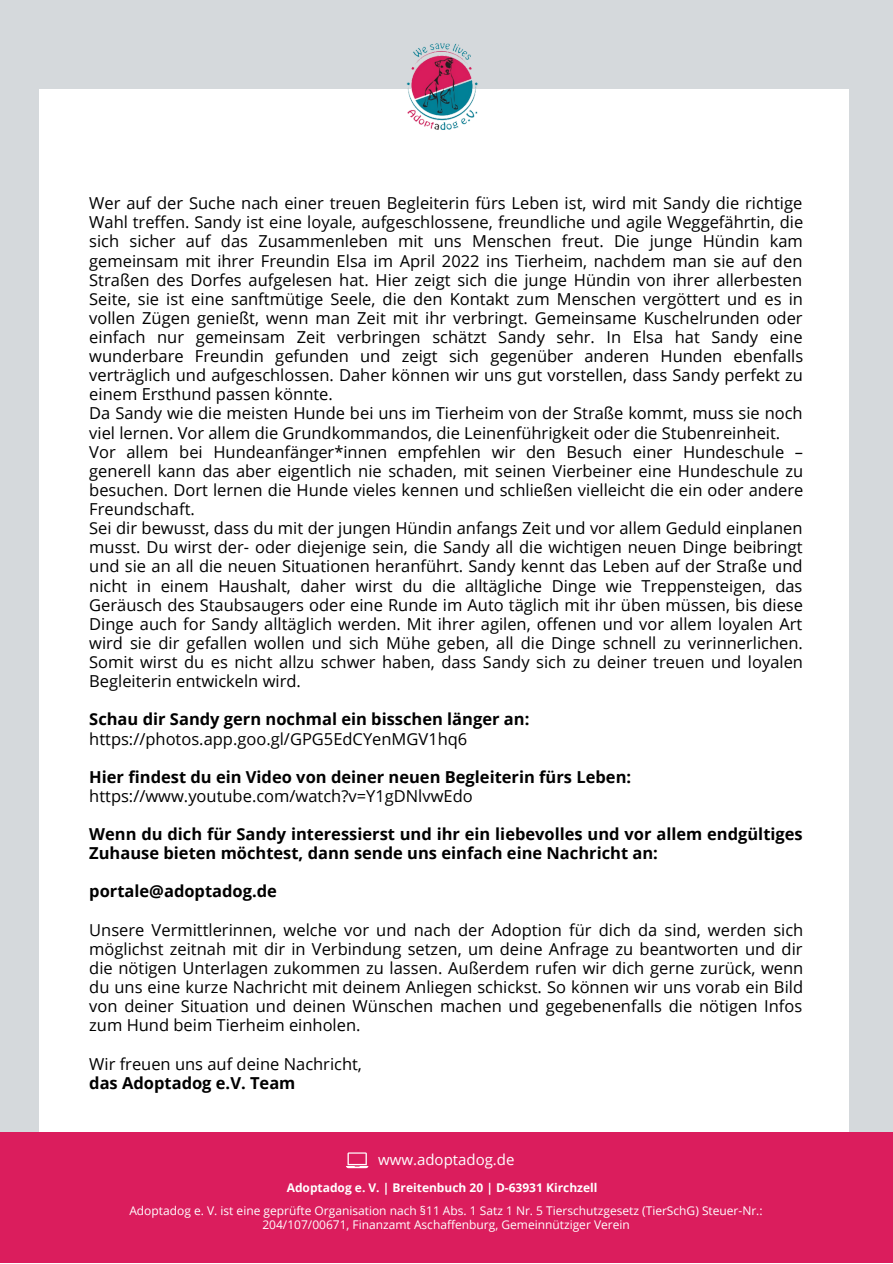
<style>
.page{position:relative;width:893px;height:1264px;background:#fff}
.page>*{position:absolute;margin:0;border:0;box-sizing:border-box;transform-origin:0 0}
.t1{font:16.5px/19px "Open Sans";color:#000}
.t2{font:700 16.5px/19px "Open Sans";color:#000}
.t3{font:15px "Open Sans";color:#fff}
.t4{font:12px/14px "Open Sans";color:#fff;text-align:center}
.t5{font:700 12px "Open Sans";color:#fff}
</style>
<div class="page">
<div style="left:0;top:0;width:892px;height:1262px;background:#d5d9dc"></div>
<div style="left:39px;top:89px;width:809px;height:1173px;background:#fff"></div>
<img style="left:406px;top:43px;width:72px;height:87px">
<div style="left:0;top:1131px;width:892px;height:131px;background:#db1d5d"></div>
<svg style="left:346px;top:1152px;width:22px;height:16px"></svg>
<p class="t1" style="left:89px;top:193px;width:715px">Wer auf der Suche nach einer treuen Begleiterin fürs Leben ist, wird mit Sandy die richtige Wahl treffen. Sandy ist eine loyale, aufgeschlossene, freundliche und agile Weggefährtin, die sich sicher auf das Zusammenleben mit uns Menschen freut. Die junge Hündin kam gemeinsam mit ihrer Freundin Elsa im April 2022 ins Tierheim, nachdem man sie auf den Straßen des Dorfes aufgelesen hat. Hier zeigt sich die junge Hündin von ihrer allerbesten Seite, sie ist eine sanftmütige Seele, die den Kontakt zum Menschen vergöttert und es in vollen Zügen genießt, wenn man Zeit mit ihr verbringt. Gemeinsame Kuschelrunden oder einfach nur gemeinsam Zeit verbringen schätzt Sandy sehr. In Elsa hat Sandy eine wunderbare Freundin gefunden und zeigt sich gegenüber anderen Hunden ebenfalls verträglich und aufgeschlossen. Daher können wir uns gut vorstellen, dass Sandy perfekt zu einem Ersthund passen könnte.<br>Da Sandy wie die meisten Hunde bei uns im Tierheim von der Straße kommt, muss sie noch viel lernen. Vor allem die Grundkommandos, die Leinenführigkeit oder die Stubenreinheit.<br>Vor allem bei Hundeanfänger*innen empfehlen wir den Besuch einer Hundeschule – generell kann das aber eigentlich nie schaden, mit seinen Vierbeiner eine Hundeschule zu besuchen. Dort lernen die Hunde vieles kennen und schließen vielleicht die ein oder andere Freundschaft.<br>Sei dir bewusst, dass du mit der jungen Hündin anfangs Zeit und vor allem Geduld einplanen musst. Du wirst der- oder diejenige sein, die Sandy all die wichtigen neuen Dinge beibringt und sie an all die neuen Situationen heranführt. Sandy kennt das Leben auf der Straße und nicht in einem Haushalt, daher wirst du die alltägliche Dinge wie Treppensteigen, das Geräusch des Staubsaugers oder eine Runde im Auto täglich mit ihr üben müssen, bis diese Dinge auch for Sandy alltäglich werden. Mit ihrer agilen, offenen und vor allem loyalen Art wird sie dir gefallen wollen und sich Mühe geben, all die Dinge schnell zu verinnerlichen.<br>Somit wirst du es nicht allzu schwer haben, dass Sandy sich zu deiner treuen und loyalen Begleiterin entwickeln wird.</p>
<p class="t2" style="left:89px;top:709px;width:441px">Schau dir Sandy gern nochmal ein bisschen länger an:</p>
<p class="t1" style="left:89px;top:728px;width:379px">https://photos.app.goo.gl/GPG5EdCYenMGV1hq6</p>
<p class="t2" style="left:89px;top:766px;width:543px">Hier findest du ein Video von deiner neuen Begleiterin fürs Leben:</p>
<p class="t1" style="left:89px;top:786px;width:385px">https://www.youtube.com/watch?v=Y1gDNlvwEdo</p>
<p class="t2" style="left:89px;top:824px;width:715px">Wenn du dich für Sandy interessierst und ihr ein liebevolles und vor allem endgültiges<br>Zuhause bieten möchtest, dann sende uns einfach eine Nachricht an:</p>
<p class="t2" style="left:89px;top:881px;width:189px">portale@adoptadog.de</p>
<p class="t1" style="left:89px;top:919px;width:715px;text-align:justify">Unsere Vermittlerinnen, welche vor und nach der Adoption für dich da sind, werden sich möglichst zeitnah mit dir in Verbindung setzen, um deine Anfrage zu beantworten und dir die nötigen Unterlagen zukommen zu lassen. Außerdem rufen wir dich gerne zurück, wenn du uns eine kurze Nachricht mit deinem Anliegen schickst. So können wir uns vorab ein Bild von deiner Situation und deinen Wünschen machen und gegebenenfalls die nötigen Infos zum Hund beim Tierheim einholen.</p>
<p class="t1" style="left:89px;top:1053px;width:274px">Wir freuen uns auf deine Nachricht,</p>
<p class="t2" style="left:89px;top:1072px;width:208px">das Adoptadog e.V. Team</p>
<p class="t3" style="left:378px;top:1149px;width:138px">www.adoptadog.de</p>
<p class="t5" style="left:287px;top:1179px;width:312px">Adoptadog e. V. | Breitenbuch 20 | D-63931 Kirchzell</p>
<p class="t4" style="left:129px;top:1202px;width:634px">Adoptadog e. V. ist eine geprüfte Organisation nach §11 Abs. 1 Satz 1 Nr. 5 Tierschutzgesetz (TierSchG) Steuer-Nr.:<br>204/107/00671, Finanzamt Aschaffenburg, Gemeinnütziger Verein</p>
</div>
